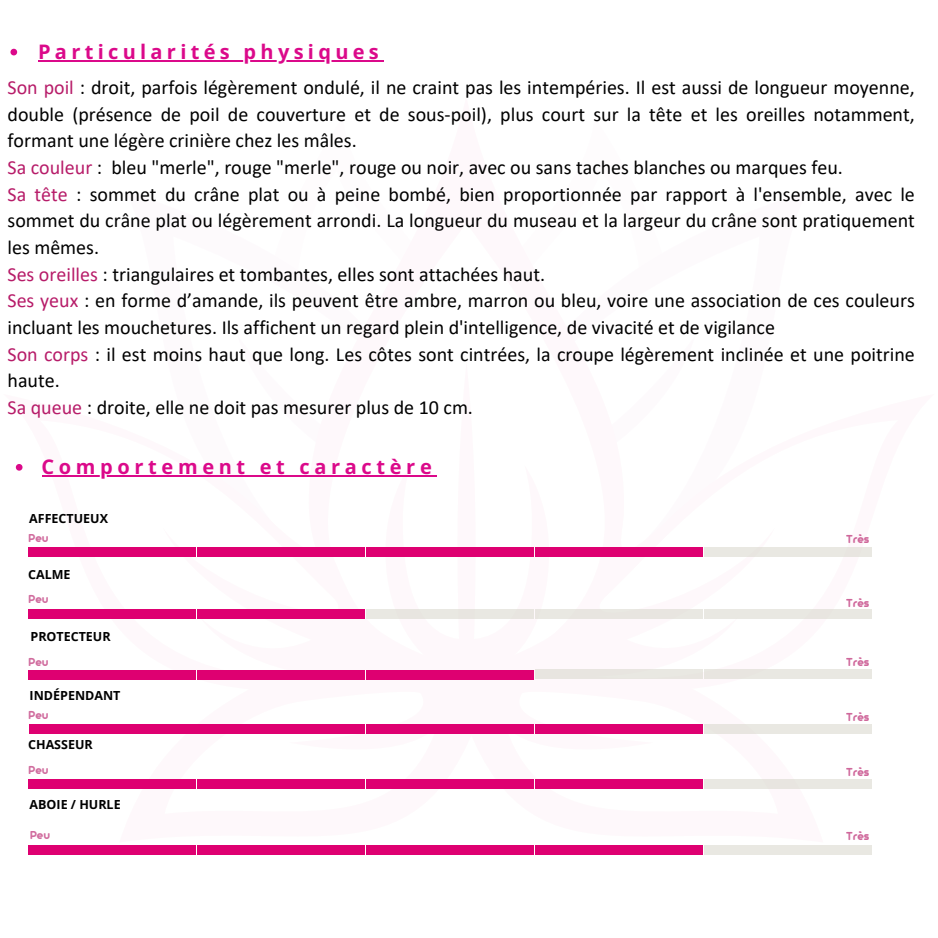
<style>
.page{position:relative;width:938px;height:938px;background:#fff}
.page>*{position:absolute;margin:0;border:0;box-sizing:border-box;transform-origin:0 0}
.t1{font:20px/26.8px "Calibri";color:#000}
.t2{font:700 20px "Open Sans";letter-spacing:.215em;color:#db098a}
.t3{font:700 12.5px "Open Sans";color:#000}
.t4{font:700 12.5px "Arista Pro";color:#b71c69}
.s1{color:#b71c69}
</style>
<div class="page">
<div style="left:457px;top:361px;width:18px;height:358px;background:#fef8fb;border-radius:50%"></div>
<svg style="left:119px;top:670px;width:329px;height:119px"></svg>
<svg style="left:448px;top:669px;width:375px;height:120px"></svg>
<div style="left:28px;top:547px;width:167px;height:10px;background:#de0071"></div>
<div style="left:197px;top:547px;width:167px;height:10px;background:#de0071"></div>
<div style="left:366px;top:547px;width:167px;height:10px;background:#de0071"></div>
<div style="left:535px;top:547px;width:167px;height:10px;background:#de0071"></div>
<div style="left:28px;top:609px;width:167px;height:10px;background:#de0071"></div>
<div style="left:197px;top:609px;width:167px;height:10px;background:#de0071"></div>
<div style="left:28px;top:670px;width:167px;height:9px;background:#de0071"></div>
<div style="left:197px;top:670px;width:167px;height:9px;background:#de0071"></div>
<div style="left:366px;top:670px;width:167px;height:9px;background:#de0071"></div>
<div style="left:29px;top:724px;width:168px;height:9px;background:#de0071"></div>
<div style="left:28px;top:779px;width:167px;height:9px;background:#de0071"></div>
<div style="left:197px;top:779px;width:167px;height:9px;background:#de0071"></div>
<div style="left:366px;top:779px;width:167px;height:9px;background:#de0071"></div>
<div style="left:535px;top:779px;width:167px;height:9px;background:#de0071"></div>
<div style="left:28px;top:845px;width:167px;height:9px;background:#de0071"></div>
<div style="left:197px;top:845px;width:167px;height:9px;background:#de0071"></div>
<div style="left:366px;top:845px;width:167px;height:9px;background:#de0071"></div>
<div style="left:535px;top:845px;width:167px;height:9px;background:#de0071"></div>
<svg style="left:10px;top:49px;width:7px;height:6px"></svg>
<hr style="left:38px;top:60px;width:345px;height:2px;background:#db098a">
<svg style="left:16px;top:464px;width:7px;height:6px"></svg>
<hr style="left:41px;top:475px;width:395px;height:2px;background:#db098a">
<div style="left:535px;top:724px;width:167px;height:9px;background:#de0071"></div>
<div style="left:366px;top:724px;width:167px;height:9px;background:#de0071"></div>
<div style="left:197px;top:724px;width:167px;height:9px;background:#de0071"></div>
<div style="left:704px;top:547px;width:167px;height:10px;background:#e9e8e2"></div>
<div style="left:366px;top:609px;width:167px;height:10px;background:#e9e8e2"></div>
<div style="left:535px;top:609px;width:167px;height:10px;background:#e8e5e0"></div>
<div style="left:704px;top:609px;width:167px;height:10px;background:#e9e8e2"></div>
<div style="left:535px;top:669px;width:167px;height:10px;background:#e8e5e0"></div>
<div style="left:704px;top:669px;width:167px;height:10px;background:#e9e8e2"></div>
<div style="left:704px;top:845px;width:167px;height:9px;background:#e9e8e2"></div>
<div style="left:704px;top:779px;width:167px;height:9px;background:#e9e8e2"></div>
<div style="left:704px;top:724px;width:167px;height:9px;background:#e9e8e2"></div>
<p class="t2" style="left:38px;top:37px;width:342px">Particularités physiques</p>
<p class="t1" style="left:8px;top:75px;width:908px"><span class="s1">Son poil</span> : droit, parfois légèrement ondulé, il ne craint pas les intempéries. Il est aussi de longueur moyenne, double (présence de poil de couverture et de sous-poil), plus court sur la tête et les oreilles notamment, formant une légère crinière chez les mâles.<br><span class="s1">Sa couleur</span> : bleu "merle", rouge "merle", rouge ou noir, avec ou sans taches blanches ou marques feu.<br><span class="s1">Sa tête</span> : sommet du crâne plat ou à peine bombé, bien proportionnée par rapport à l'ensemble, avec le sommet du crâne plat ou légèrement arrondi. La longueur du museau et la largeur du crâne sont pratiquement les mêmes.<br><span class="s1">Ses oreilles</span> : triangulaires et tombantes, elles sont attachées haut.<br><span class="s1">Ses yeux</span> : en forme d’amande, ils peuvent être ambre, marron ou bleu, voire une association de ces couleurs incluant les mouchetures. Ils affichent un regard plein d'intelligence, de vivacité et de vigilance<br><span class="s1">Son corps</span> : il est moins haut que long. Les côtes sont cintrées, la croupe légèrement inclinée et une poitrine haute.<br><span class="s1">Sa queue</span> : droite, elle ne doit pas mesurer plus de 10 cm.</p>
<h1 class="t2" style="left:41px;top:452px;width:392px">Comportement et caractère</h1>
<p class="t3" style="left:29px;top:509px;width:80px">AFFECTUEUX</p>
<p class="t4" style="left:28px;top:534px;width:22px">Peu</p>
<h2 class="t3" style="left:28px;top:566px;width:44px">CALME</h2>
<p class="t4" style="left:28px;top:594px;width:22px">Peu</p>
<p class="t3" style="left:30px;top:627px;width:82px">PROTECTEUR</p>
<p class="t4" style="left:28px;top:657px;width:22px">Peu</p>
<h2 class="t3" style="left:30px;top:686px;width:92px">INDÉPENDANT</h2>
<p class="t3" style="left:28px;top:735px;width:66px">CHASSEUR</p>
<p class="t4" style="left:28px;top:711px;width:22px">Peu</p>
<p class="t4" style="left:28px;top:765px;width:22px">Peu</p>
<h2 class="t3" style="left:30px;top:796px;width:93px">ABOIE / HURLE</h2>
<p class="t4" style="left:30px;top:831px;width:22px">Peu</p>
<p class="t4" style="left:846px;top:535px;width:25px">Très</p>
<p class="t4" style="left:846px;top:599px;width:25px">Très</p>
<p class="t4" style="left:846px;top:657px;width:25px">Très</p>
<p class="t4" style="left:846px;top:713px;width:25px">Très</p>
<p class="t4" style="left:846px;top:768px;width:25px">Très</p>
<p class="t4" style="left:846px;top:832px;width:25px">Très</p>
</div>
